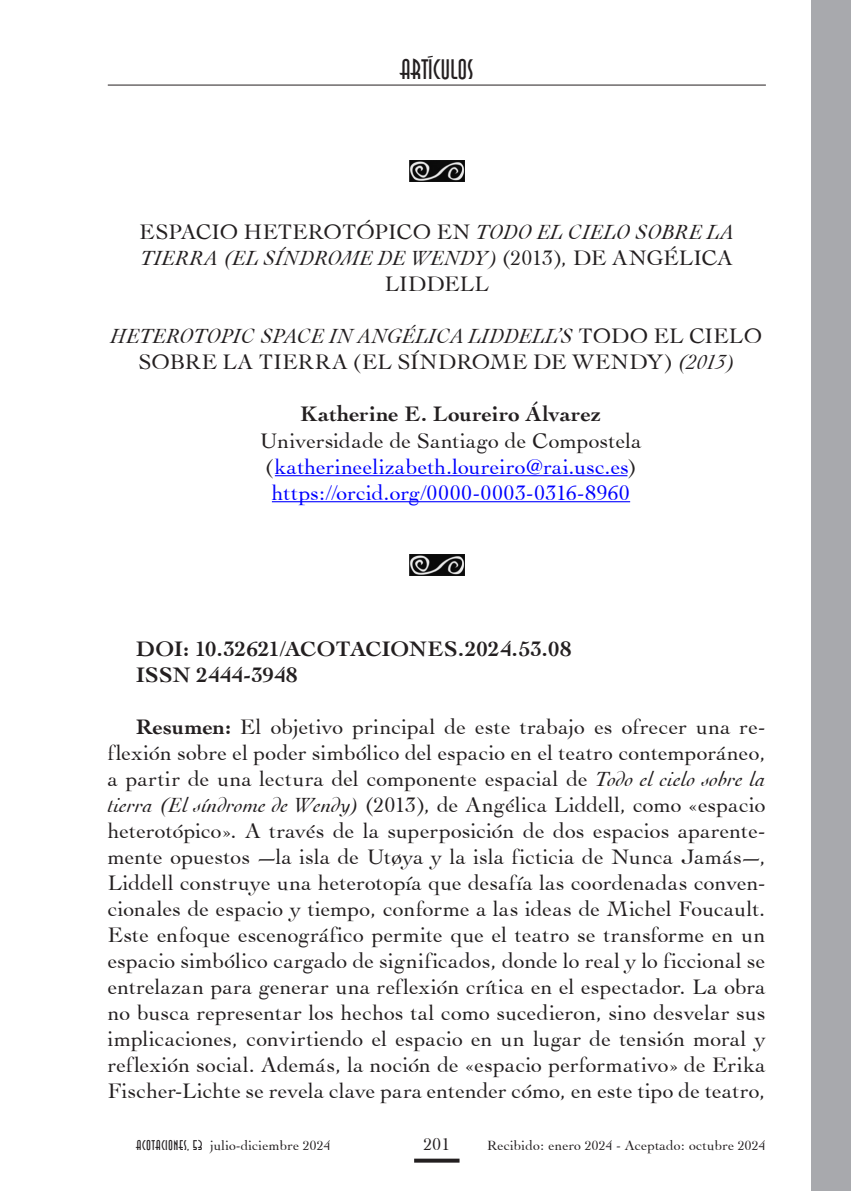
<style>
.page{position:relative;width:851px;height:1191px;background:#fff}
.page>*{position:absolute;margin:0;border:0;box-sizing:border-box;transform-origin:0 0}
.Aco_Máster_Cintillo_superior{font:28px "Anna Std";color:#231f20}
.Aco_Párrafo_sangrado{font:22px/26px "Cocktail";letter-spacing:-.005em;color:#231f20;text-align:center}
.Aco_Párrafo_sangrado-2{font:22px "Cocktail";color:#00f}
.Aco_Párrafo_sangrado-3{font:700 22px "Cocktail";letter-spacing:.005em;color:#231f20}
.Aco_Párrafo_sangrado-4{font:700 22px "Cocktail";letter-spacing:.025em;color:#231f20}
.Aco_Máster_Número_pag{font:18px "Cocktail";color:#231f20}
.Aco_Máster_Pie_fecha_revista{font:14px "Cocktail";color:#231f20}
.s1{font-style:italic}
.s2{color:#231f20}
.s3{font-weight:700}
.s4{font-family:"Anna Std"}
</style>
<div class="page">
<hr style="left:275px;top:475px;width:352px;height:1px;background:#00f">
<hr style="left:272px;top:501px;width:358px;height:1px;background:#00f">
<svg style="left:414px;top:1158px;width:45px;height:4px"></svg>
<hr style="left:108px;top:85px;width:657px;height:1px;background:#231f20">
<div style="left:811px;top:0;width:39px;height:1191px;background:#a8a9ad"></div>
<img style="left:409px;top:160px;width:55px;height:22px">
<img style="left:409px;top:554px;width:55px;height:22px">
<p class="Aco_Máster_Cintillo_superior" style="left:400px;top:55px;width:75px">ARTÍCULOS</p>
<p class="Aco_Párrafo_sangrado" style="left:139px;top:219px;width:596px">ESPACIO HETEROTÓPICO EN <span class="s1">TODO EL CIELO SOBRE LA<br>TIERRA (EL SÍNDROME DE WENDY)</span> (2013), DE ANGÉLICA<br>LIDDELL</p>
<p class="Aco_Párrafo_sangrado" style="left:111px;top:323px;width:653px"><span class="s1">HETEROTOPIC SPACE IN ANGÉLICA LIDDELL’S</span> TODO EL CIELO<br>SOBRE LA TIERRA (EL SÍNDROME DE WENDY) <span class="s1">(2013)</span></p>
<p class="Aco_Párrafo_sangrado-3" style="left:300px;top:401px;width:302px">Katherine E. Loureiro Álvarez</p>
<p class="Aco_Párrafo_sangrado" style="left:260px;top:427px;width:383px">Universidade de Santiago de Compostela</p>
<p class="Aco_Párrafo_sangrado-2" style="left:266px;top:454px;width:372px"><span class="s2">(</span>katherineelizabeth.loureiro@rai.usc.es<span class="s2">)</span></p>
<p class="Aco_Párrafo_sangrado-2" style="left:272px;top:480px;width:360px">https://orcid.org/0000-0003-0316-8960</p>
<p class="Aco_Párrafo_sangrado-3" style="left:136px;top:635px;width:436px">DOI: 10.32621/ACOTACIONES.2024.53.08</p>
<p class="Aco_Párrafo_sangrado-4" style="left:136px;top:661px;width:162px">ISSN 2444-3948</p>
<p class="Aco_Párrafo_sangrado" style="left:108px;top:713px;width:659px;text-align:justify;text-indent:28px"><span class="s3">Resumen:</span> El objetivo principal de este trabajo es ofrecer una re&shy;flexión sobre el poder simbólico del espacio en el teatro contemporáneo, a partir de una lectura del componente espacial de <span class="s1">Todo el cielo sobre la tierra (El síndrome de Wendy)</span> (2013), de Angélica Liddell, como «espacio heterotópico». A través de la superposición de dos espacios aparente&shy;mente opuestos —la isla de Utøya y la isla ficticia de Nunca Jamás—, Liddell construye una heterotopía que desafía las coordenadas conven&shy;cionales de espacio y tiempo, conforme a las ideas de Michel Foucault.<br>Este enfoque escenográfico permite que el teatro se transforme en un espacio simbólico cargado de significados, donde lo real y lo ficcional se entrelazan para generar una reflexión crítica en el espectador. La obra no busca representar los hechos tal como sucedieron, sino desvelar sus implicaciones, convirtiendo el espacio en un lugar de tensión moral y reflexión social. Además, la noción de «espacio performativo» de Erika Fischer-Lichte se revela clave para entender cómo, en este tipo de teatro,</p>
<p class="Aco_Máster_Pie_fecha_revista" style="left:136px;top:1137px;width:196px"><span class="s4">ACOTACIONES, 53</span> julio-diciembre 2024</p>
<p class="Aco_Máster_Número_pag" style="left:423px;top:1133px;width:28px">201</p>
<p class="Aco_Máster_Pie_fecha_revista" style="left:487px;top:1137px;width:280px">Recibido: enero 2024 - Aceptado: octubre 2024</p>
</div>
